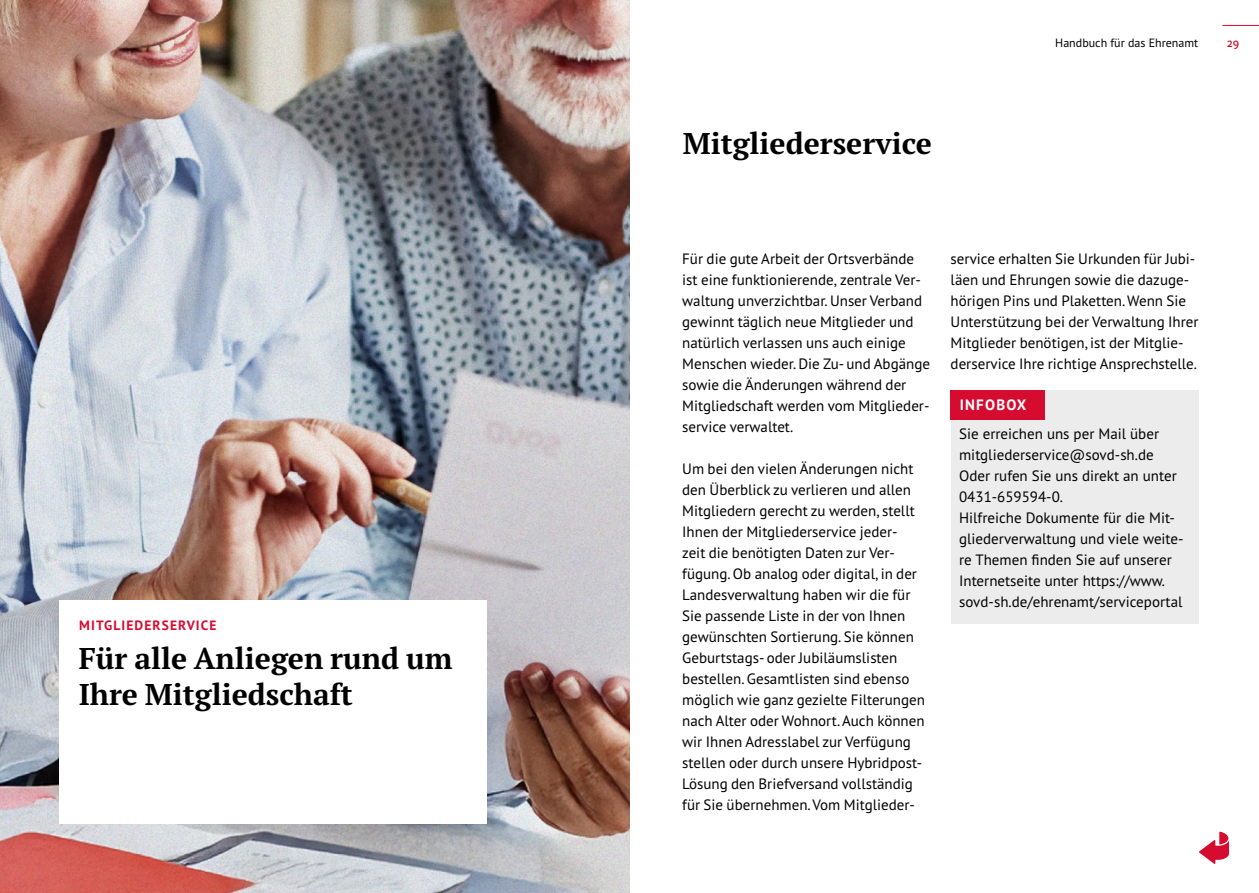
<style>
.page{position:relative;width:1259px;height:893px;background:#fff}
.page>*{position:absolute;margin:0;border:0;box-sizing:border-box;transform-origin:0 0}
.t1{font:700 30px/36px "PT Serif Pro";color:#000}
.t2{font:15px/21px "PT Sans Pro";color:#000}
.t3{font:700 15px "PT Sans Pro";letter-spacing:.08em;color:#fff}
.t4{font:700 13.5px "PT Sans Pro";letter-spacing:.08em;color:#d50c2f}
.t5{font:12px "PT Sans Pro";color:#000}
.t6{font:600 12px "PT Sans Pro";color:#d50c2f}
</style>
<div class="page">
<img style="left:0;top:0;width:629px;height:893px">
<div style="left:950px;top:390px;width:248px;height:233px;background:#ececed"></div>
<div style="left:950px;top:390px;width:94px;height:29px;background:#d50c2f"></div>
<div style="left:60px;top:601px;width:427px;height:223px;background:#fff"></div>
<hr style="left:1222px;top:25px;width:37px;height:1px;background:#d50c2f">
<svg style="left:1199px;top:832px;width:30px;height:32px"></svg>
<p class="t4" style="left:79px;top:616px;width:139px">MITGLIEDERSERVICE</p>
<h1 class="t1" style="left:79px;top:639px;width:375px">Für alle Anliegen rund um<br>Ihre Mitgliedschaft</h1>
<h1 class="t1" style="left:683px;top:125px;width:250px">Mitgliederservice</h1>
<p class="t5" style="left:1055px;top:35px;width:144px">Handbuch für das Ehrenamt</p>
<p class="t6" style="left:1226px;top:35px;width:14px">29</p>
<p class="t2" style="left:682px;top:248px;width:249px">Für die gute Arbeit der Ortsverbände ist eine funktionierende, zentrale Ver&shy;waltung unverzichtbar. Unser Verband gewinnt täglich neue Mitglieder und natürlich verlassen uns auch einige Menschen wieder. Die Zu- und Abgänge sowie die Änderungen während der Mitgliedschaft werden vom Mitglieder&shy;service verwaltet.</p>
<p class="t2" style="left:682px;top:458px;width:244px">Um bei den vielen Änderungen nicht den Überblick zu verlieren und allen Mitgliedern gerecht zu werden, stellt Ihnen der Mitgliederservice jeder-<br>zeit die benötigten Daten zur Ver&shy;fügung. Ob analog oder digital, in der Landesverwaltung haben wir die für Sie passende Liste in der von Ihnen gewünschten Sortierung. Sie können Geburtstags- oder Jubiläumslisten bestellen. Gesamtlisten sind ebenso möglich wie ganz gezielte Filterungen nach Alter oder Wohnort. Auch können wir Ihnen Adresslabel zur Verfügung stellen oder durch unsere Hybridpost-Lösung den Briefversand vollständig für Sie übernehmen. Vom Mitglieder-</p>
<p class="t2" style="left:950px;top:248px;width:249px">service erhalten Sie Urkunden für Jubi&shy;läen und Ehrungen sowie die dazuge&shy;hörigen Pins und Plaketten. Wenn Sie Unterstützung bei der Verwaltung Ihrer Mitglieder benötigen, ist der Mitglie&shy;derservice Ihre richtige Ansprechstelle.</p>
<p class="t3" style="left:959px;top:395px;width:68px">INFOBOX</p>
<p class="t2" style="left:959px;top:423px;width:226px">Sie erreichen uns per Mail über mitgliederservice@sovd-sh.de<br>Oder rufen Sie uns direkt an unter<br>0431-659594-0.<br>Hilfreiche Dokumente für die Mit&shy;gliederverwaltung und viele weite&shy;re Themen finden Sie auf unserer<br>Internetseite unter https://www. sovd-sh.de/ehrenamt/serviceportal</p>
</div>
